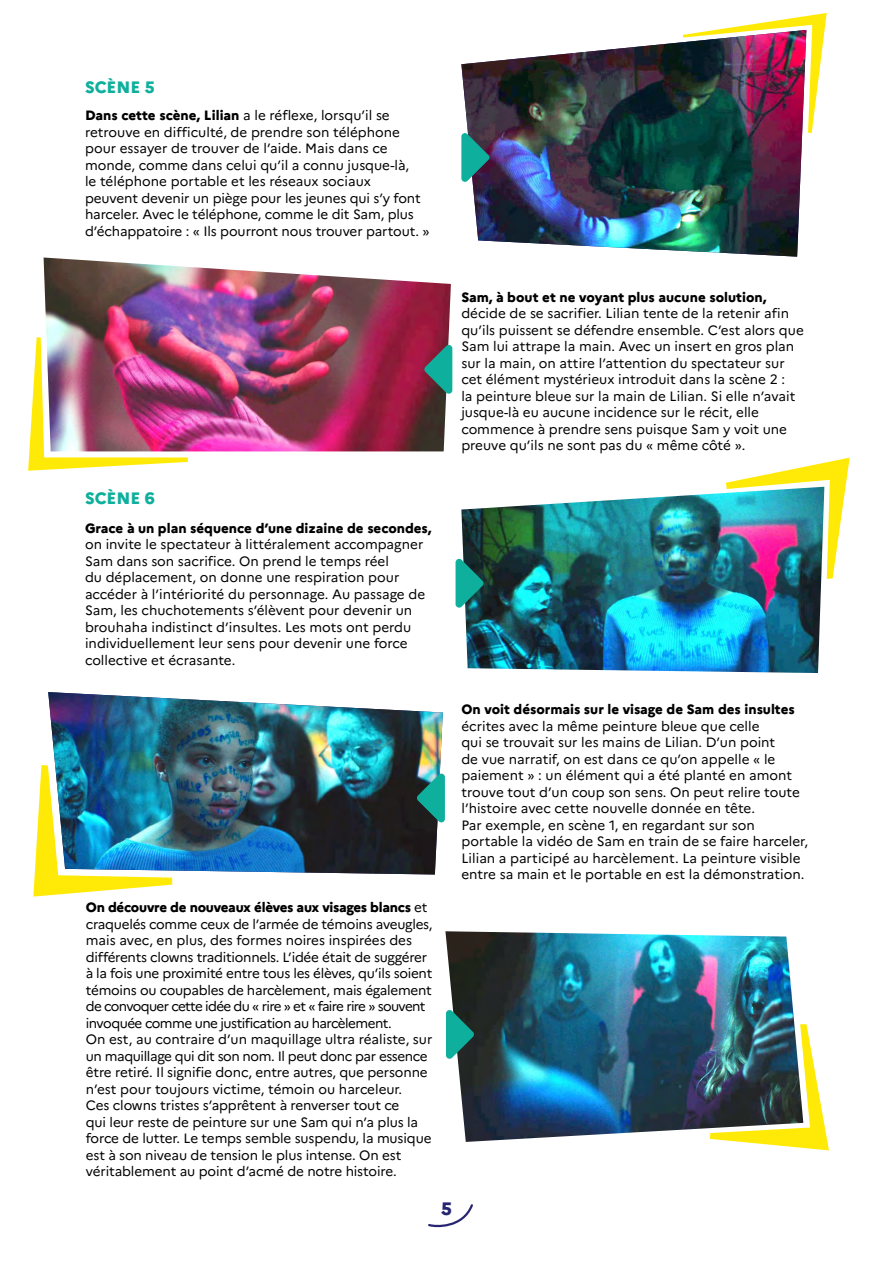
<style>
.page{position:relative;width:893px;height:1263px;background:#fff}
.page>*{position:absolute;margin:0;border:0;box-sizing:border-box;transform-origin:0 0}
.t1{font:800 18px "Marianne";color:#272571}
.t2{font:800 16.5px "Marianne";color:#0eb09d}
.t3{font:13.5px/16.5px "Marianne";color:#000}
.t4{font:13.5px/16.5px "Marianne";letter-spacing:-.02em;color:#000}
.t5{font:800 13.5px "Marianne";color:#000}
.s1{font-weight:800}
</style>
<div class="page">
<svg style="left:428px;top:1204px;width:45px;height:24px"></svg>
<img style="left:461px;top:42px;width:342px;height:215px">
<img style="left:683px;top:13px;width:144px;height:120px">
<img style="left:44px;top:257px;width:407px;height:194px">
<img style="left:28px;top:337px;width:160px;height:134px">
<img style="left:461px;top:493px;width:361px;height:180px">
<img style="left:726px;top:458px;width:124px;height:121px">
<img style="left:48px;top:692px;width:395px;height:182px">
<img style="left:33px;top:765px;width:139px;height:131px">
<img style="left:445px;top:931px;width:350px;height:211px">
<img style="left:710px;top:1024px;width:119px;height:126px">
<svg style="left:461px;top:132px;width:29px;height:51px"></svg>
<svg style="left:456px;top:558px;width:28px;height:51px"></svg>
<svg style="left:446px;top:1009px;width:28px;height:51px"></svg>
<svg style="left:417px;top:772px;width:28px;height:52px"></svg>
<svg style="left:424px;top:344px;width:28px;height:51px"></svg>
<p class="t2" style="left:85px;top:77px;width:71px">SCÈNE 5</p>
<p class="t3" style="left:85px;top:107px;width:346px"><span class="s1">Dans cette scène, Lilian</span> a le réflexe, lorsqu’il se retrouve en difficulté, de prendre son téléphone pour essayer de trouver de l’aide. Mais dans ce monde, comme dans celui qu’il a connu jusque-là,<br>le téléphone portable et les réseaux sociaux<br>peuvent devenir un piège pour les jeunes qui s’y font harceler. Avec le téléphone, comme le dit Sam, plus d’échappatoire : « Ils pourront nous trouver partout. »</p>
<p class="t2" style="left:85px;top:488px;width:71px">SCÈNE 6</p>
<p class="t5" style="left:85px;top:519px;width:348px">Grace à un plan séquence d’une dizaine de secondes,</p>
<p class="t3" style="left:85px;top:536px;width:342px">on invite le spectateur à littéralement accompagner Sam dans son sacrifice. On prend le temps réel<br>du déplacement, on donne une respiration pour accéder à l’intériorité du personnage. Au passage de Sam, les chuchotements s’élèvent pour devenir un brouhaha indistinct d’insultes. Les mots ont perdu individuellement leur sens pour devenir une force collective et écrasante.</p>
<p class="t5" style="left:461px;top:288px;width:307px">Sam, à bout et ne voyant plus aucune solution,</p>
<p class="t3" style="left:461px;top:305px;width:344px">décide de se sacrifier. Lilian tente de la retenir afin qu’ils puissent se défendre ensemble. C’est alors que Sam lui attrape la main. Avec un insert en gros plan sur la main, on attire l’attention du spectateur sur cet élément mystérieux introduit dans la scène 2 :<br>la peinture bleue sur la main de Lilian. Si elle n’avait jusque-là eu aucune incidence sur le récit, elle commence à prendre sens puisque Sam y voit une preuve qu’ils ne sont pas du « même côté ».</p>
<p class="t4" style="left:86px;top:899px;width:348px"><span class="s1">On découvre de nouveaux élèves aux visages blancs</span> et craquelés comme ceux de l’armée de témoins aveugles, mais avec, en plus, des formes noires inspirées des différents clowns traditionnels. L’idée était de suggérer à la fois une proximité entre tous les élèves, qu’ils soient témoins ou coupables de harcèlement, mais également de convoquer cette idée du « rire » et « faire rire » souvent invoquée comme une justification au harcèlement.<br>On est, au contraire d’un maquillage ultra réaliste, sur un maquillage qui dit son nom. Il peut donc par essence être retiré. Il signifie donc, entre autres, que personne n’est pour toujours victime, témoin ou harceleur.<br>Ces clowns tristes s’apprêtent à renverser tout ce<br>qui leur reste de peinture sur une Sam qui n’a plus la force de lutter. Le temps semble suspendu, la musique est à son niveau de tension le plus intense. On est véritablement au point d’acmé de notre histoire.</p>
<h1 class="t1" style="left:441px;top:1195px;width:12px">5</h1>
<p class="t5" style="left:461px;top:701px;width:335px">On voit désormais sur le visage de Sam des insultes</p>
<p class="t3" style="left:461px;top:717px;width:348px">écrites avec la même peinture bleue que celle<br>qui se trouvait sur les mains de Lilian. D’un point<br>de vue narratif, on est dans ce qu’on appelle « le paiement » : un élément qui a été planté en amont trouve tout d’un coup son sens. On peut relire toute l’histoire avec cette nouvelle donnée en tête.<br>Par exemple, en scène 1, en regardant sur son portable la vidéo de Sam en train de se faire harceler, Lilian a participé au harcèlement. La peinture visible entre sa main et le portable en est la démonstration.</p>
</div>
